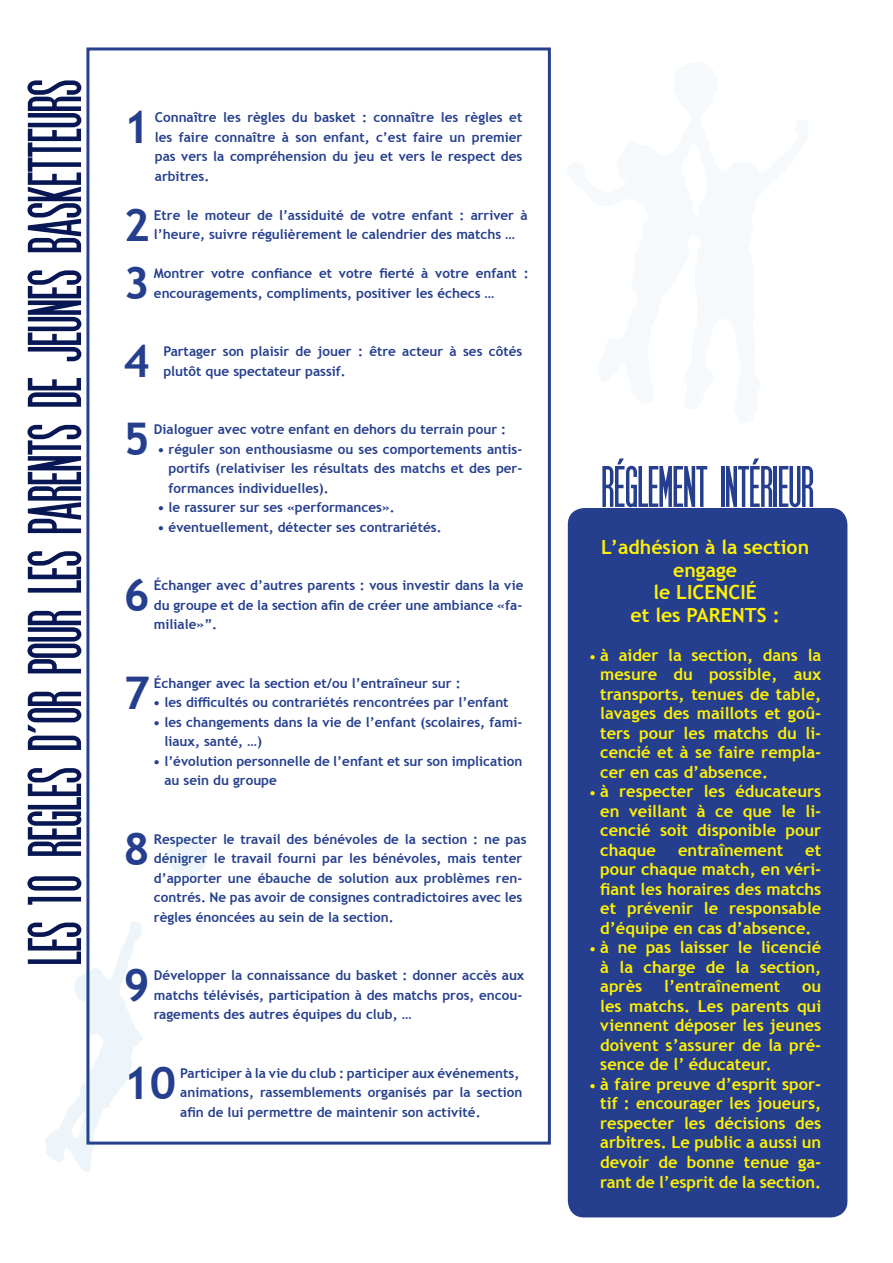
<style>
.page{position:relative;width:893px;height:1263px;background:#fff}
.page>*{position:absolute;margin:0;border:0;box-sizing:border-box;transform-origin:0 0}
.t1{font:700 78px "SF Movie Poster";color:#081754}
.t2{font:700 60px "SF Movie Poster";color:#253f8e}
.t3{font:700 45px "Trebuchet MS";color:#253f8e}
.t4{font:700 19.5px/22.5px "Trebuchet MS";color:#fff101;text-align:center}
.t5{font:700 16.5px/19.5px "Trebuchet MS";color:#fff101;text-align:justify}
.t6{font:700 13.5px/19.5px "Trebuchet MS";color:#253f8e}
.s1{font-size:13.5px}
</style>
<div class="page">
<div style="left:86px;top:47px;width:465px;height:1097px;border:3px solid #253f8e"></div>
<img style="left:45px;top:812px;width:176px;height:360px">
<div style="left:566px;top:506px;width:283px;height:713px;background:#253f8e;border-radius:18px"></div>
<div style="left:565px;top:505px;width:285px;height:715px;border:3px solid #fff;border-radius:18px"></div>
<h1 class="t1" style="left:12px;top:965px;width:887px;rotate:-90deg">LES 10 REGLES D’OR POUR LES PARENTS DE JEUNES BASKETTEURS</h1>
<h3 class="t3" style="left:123px;top:99px;width:28px">1</h3>
<p class="t6" style="left:155px;top:108px;width:369px;text-align:justify">Connaître les règles du basket : connaître les règles et les faire connaître à son enfant, c’est faire un premier pas vers la compréhension du jeu et vers le respect des arbitres.</p>
<h3 class="t3" style="left:123px;top:197px;width:28px">2</h3>
<p class="t6" style="left:154px;top:205px;width:375px">Etre le moteur de l’assiduité de votre enfant : arriver à l’heure, suivre régulièrement le calendrier des matchs …</p>
<h3 class="t3" style="left:123px;top:255px;width:28px">3</h3>
<p class="t6" style="left:154px;top:264px;width:376px">Montrer votre confiance et votre fierté à votre enfant : encouragements, compliments, positiver les échecs …</p>
<h3 class="t3" style="left:123px;top:333px;width:28px">4</h3>
<p class="t6" style="left:163px;top:342px;width:360px">Partager son plaisir de jouer : être acteur à ses côtés plutôt que spectateur passif.</p>
<h3 class="t3" style="left:123px;top:411px;width:28px">5</h3>
<p class="t6" style="left:154px;top:420px;width:354px">Dialoguer avec votre enfant en dehors du terrain pour :</p>
<p class="t6" style="left:169px;top:439px;width:355px;text-align:justify;text-indent:-11px">• réguler son enthousiasme ou ses comportements antis&shy;portifs (relativiser les résultats des matchs et des per&shy;formances individuelles).</p>
<p class="t6" style="left:157px;top:498px;width:239px">• le rassurer sur ses «performances».</p>
<p class="t6" style="left:157px;top:517px;width:286px">• éventuellement, détecter ses contrariétés.</p>
<h3 class="t3" style="left:123px;top:567px;width:28px">6</h3>
<p class="t6" style="left:154px;top:576px;width:371px;text-align:justify">Échanger avec d’autres parents : vous investir dans la vie du groupe et de la section afin de créer une ambiance «fa&shy;miliale»”.</p>
<h3 class="t3" style="left:123px;top:665px;width:28px">7</h3>
<p class="t6" style="left:154px;top:673px;width:308px">Échanger avec la section et/ou l’entraîneur sur :</p>
<p class="t6" style="left:153px;top:693px;width:357px">• les difficultés ou contrariétés rencontrées par l’enfant</p>
<p class="t6" style="left:164px;top:712px;width:359px;text-indent:-11px">• les changements dans la vie de l’enfant (scolaires, fami&shy;liaux, santé, …)</p>
<p class="t6" style="left:164px;top:751px;width:359px;text-indent:-11px">• l’évolution personnelle de l’enfant et sur son implication au sein du groupe</p>
<h3 class="t3" style="left:123px;top:821px;width:28px">8</h3>
<p class="t6" style="left:154px;top:829px;width:374px">Respecter le travail des bénévoles de la section : ne pas dénigrer le travail fourni par les bénévoles, mais tenter d’apporter une ébauche de solution aux problèmes ren&shy;contrés. Ne pas avoir de consignes contradictoires avec les règles énoncées au sein de la section.</p>
<h3 class="t3" style="left:123px;top:957px;width:28px">9</h3>
<p class="t6" style="left:154px;top:966px;width:372px">Développer la connaissance du basket : donner accès aux matchs télévisés, participation à des matchs pros, encou&shy;ragements des autres équipes du club, …</p>
<h3 class="t3" style="left:123px;top:1055px;width:54px">10</h3>
<p class="t6" style="left:180px;top:1063px;width:344px">Participer à la vie du club : participer aux événements, animations, rassemblements organisés par la section afin de lui permettre de maintenir son activité.</p>
<h2 class="t2" style="left:602px;top:454px;width:214px">RÉGLEMENT INTÉRIEUR</h2>
<h3 class="t4" style="left:601px;top:536px;width:209px">L’adhésion à la section engage<br>le LICENCIÉ<br>et les PARENTS :</h3>
<p class="t5" style="left:600px;top:645px;width:223px;text-indent:-11px"><span class="s1">•</span> à aider la section, dans la mesure du possible, aux transports, tenues de table, lavages des maillots et goû&shy;ters pour les matchs du li&shy;cencié et à se faire rempla&shy;cer en cas d’absence.</p>
<p class="t5" style="left:600px;top:782px;width:223px;text-indent:-11px"><span class="s1">•</span> à respecter les éducateurs en veillant à ce que le li&shy;cencié soit disponible pour chaque</p>
<p class="t5" style="left:678px;top:840px;width:107px">entraînement</p>
<p class="t5" style="left:600px;top:840px;width:223px;text-indent:205px">et pour chaque match, en véri&shy;fiant les horaires des matchs et prévenir le responsable d’équipe en cas d’absence.</p>
<p class="t5" style="left:600px;top:938px;width:223px;text-indent:-11px"><span class="s1">•</span> à ne pas laisser le licencié à la charge de la section, après</p>
<p class="t5" style="left:664px;top:977px;width:118px">l’entraînement</p>
<p class="t5" style="left:600px;top:977px;width:223px;text-indent:202px">ou les matchs. Les parents qui viennent déposer les jeunes doivent s’assurer de la pré&shy;sence de l’ éducateur.</p>
<p class="t5" style="left:600px;top:1074px;width:223px;text-indent:-11px"><span class="s1">•</span> à faire preuve d’esprit spor&shy;tif : encourager les joueurs, respecter les décisions des arbitres. Le public a aussi un devoir de bonne tenue ga&shy;rant de l’esprit de la section.</p>
</div>
